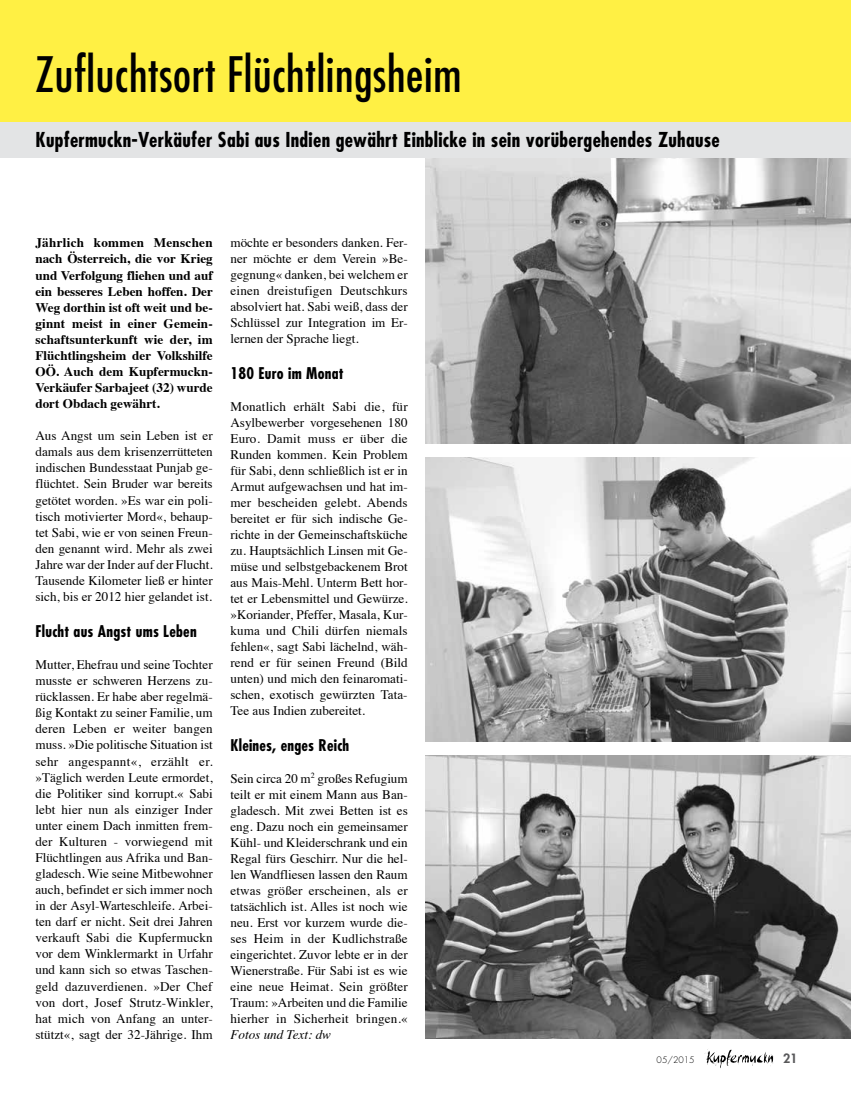
<style>
.page{position:relative;width:851px;height:1099px;background:#fff}
.page>*{position:absolute;margin:0;border:0;box-sizing:border-box;transform-origin:0 0}
.t1{font:condensed 47.5px "Futura";letter-spacing:.015em;color:#000}
.t2{font:700 condensed 20px "Futura";letter-spacing:.015em;color:#000}
.t3{font:700 condensed 15.75px "Futura";letter-spacing:.015em;color:#000}
.t4{font:13.12px/16px "Times";color:#000;text-align:justify}
.t5{font:700 13.12px/16.1px "Times";color:#000;text-align:justify}
.t6{font:italic 13.12px "Times";color:#000}
.t7{font:800 12.5px "Futura";color:#58585a}
.t8{font:300 8.75px "Futura";color:#000}
</style>
<div class="page">
<svg style="left:704px;top:1049px;width:69px;height:19px"></svg>
<img style="left:425px;top:158px;width:425px;height:285px">
<img style="left:425px;top:457px;width:425px;height:284px">
<img style="left:425px;top:755px;width:425px;height:283px">
<div style="left:0;top:0;width:850px;height:138px;background:#fff044"></div>
<div style="left:0;top:122px;width:850px;height:36px;background:#e3e4e5"></div>
<h1 class="t1" style="left:35px;top:52px;width:427px">Zufluchtsort Flüchtlingsheim</h1>
<h2 class="t2" style="left:35px;top:131px;width:685px">Kupfermuckn-Verkäufer Sabi aus Indien gewährt Einblicke in sein vorübergehendes Zuhause</h2>
<p class="t5" style="left:35px;top:236px;width:179px">Jährlich kommen Menschen nach Österreich, die vor Krieg und Verfolgung fliehen und auf ein besseres Leben hoffen. Der Weg dorthin ist oft weit und be&shy;ginnt meist in einer Gemein&shy;schaftsunterkunft wie der, im Flüchtlingsheim der Volkshilfe OÖ. Auch dem Kupfermuckn-Verkäufer Sarbajeet (32) wurde dort Obdach gewährt.</p>
<p class="t4" style="left:35px;top:429px;width:179px">Aus Angst um sein Leben ist er damals aus dem krisenzerrütteten indischen Bundesstaat Punjab ge&shy;flüchtet. Sein Bruder war bereits getötet worden. »Es war ein poli&shy;tisch motivierter Mord«, behaup&shy;tet Sabi, wie er von seinen Freun&shy;den genannt wird. Mehr als zwei Jahre war der Inder auf der Flucht.<br>Tausende Kilometer ließ er hinter sich, bis er 2012 hier gelandet ist.</p>
<p class="t3" style="left:35px;top:624px;width:163px">Flucht aus Angst ums Leben</p>
<p class="t4" style="left:35px;top:658px;width:179px">Mutter, Ehefrau und seine Tochter musste er schweren Herzens zu&shy;rücklassen. Er habe aber regelmä&shy;ßig Kontakt zu seiner Familie, um deren Leben er weiter bangen muss. »Die politische Situation ist sehr angespannt«, erzählt er. »Täglich werden Leute ermordet, die Politiker sind korrupt.« Sabi lebt hier nun als einziger Inder unter einem Dach inmitten frem&shy;der Kulturen - vorwiegend mit Flüchtlingen aus Afrika und Ban&shy;gladesch. Wie seine Mitbewohner auch, befindet er sich immer noch in der Asyl-Warteschleife. Arbei&shy;ten darf er nicht. Seit drei Jahren verkauft Sabi die Kupfermuckn vor dem Winklermarkt in Urfahr und kann sich so etwas Taschen&shy;geld dazuverdienen. »Der Chef von dort, Josef Strutz-Winkler, hat mich von Anfang an unter&shy;stützt«, sagt der 32-Jährige. Ihm</p>
<p class="t4" style="left:230px;top:236px;width:179px">möchte er besonders danken. Fer&shy;ner möchte er dem Verein »Be&shy;gegnung« danken, bei welchem er einen dreistufigen Deutschkurs absolviert hat. Sabi weiß, dass der Schlüssel zur Integration im Er&shy;lernen der Sprache liegt.</p>
<p class="t3" style="left:230px;top:366px;width:115px">180 Euro im Monat</p>
<p class="t4" style="left:230px;top:400px;width:179px">Monatlich erhält Sabi die, für Asylbewerber vorgesehenen 180<br>Euro. Damit muss er über die Runden kommen. Kein Problem für Sabi, denn schließlich ist er in Armut aufgewachsen und hat im&shy;mer bescheiden gelebt. Abends bereitet er für sich indische Ge&shy;richte in der Gemeinschaftsküche zu. Hauptsächlich Linsen mit Ge&shy;müse und selbstgebackenem Brot aus Mais-Mehl. Unterm Bett hor&shy;tet er Lebensmittel und Gewürze. »Koriander, Pfeffer, Masala, Kur&shy;kuma und Chili dürfen niemals fehlen«, sagt Sabi lächelnd, wäh&shy;rend er für seinen Freund (Bild unten) und mich den feinaromati&shy;schen, exotisch gewürzten Tata-Tee aus Indien zubereitet.</p>
<p class="t3" style="left:230px;top:738px;width:120px">Kleines, enges Reich</p>
<p class="t4" style="left:230px;top:771px;width:179px">Sein circa 20 m<sup>2</sup> großes Refugium teilt er mit einem Mann aus Ban&shy;gladesch. Mit zwei Betten ist es eng. Dazu noch ein gemeinsamer Kühl- und Kleiderschrank und ein Regal fürs Geschirr. Nur die hel&shy;len Wandfliesen lassen den Raum etwas größer erscheinen, als er tatsächlich ist. Alles ist noch wie neu. Erst vor kurzem wurde die&shy;ses Heim in der Kudlichstraße eingerichtet. Zuvor lebte er in der Wienerstraße. Für Sabi ist es wie eine neue Heimat. Sein größter Traum: »Arbeiten und die Familie hierher in Sicherheit bringen.«</p>
<p class="t6" style="left:230px;top:1029px;width:102px">Fotos und Text: dw</p>
<p class="t8" style="left:656px;top:1055px;width:40px">05/2015</p>
<p class="t7" style="left:782px;top:1051px;width:16px">21</p>
</div>
